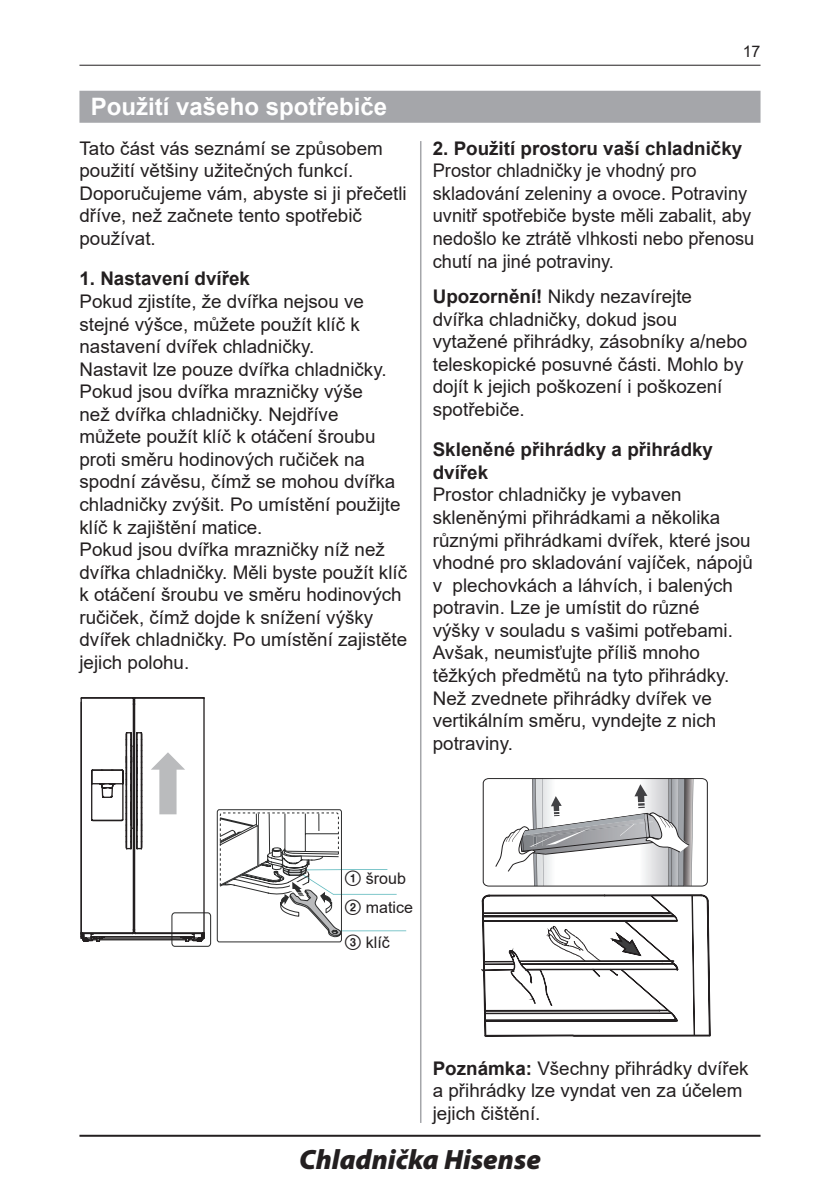
<style>
.page{position:relative;width:840px;height:1191px;background:#fff}
.page>*{position:absolute;margin:0;border:0;box-sizing:border-box;transform-origin:0 0}
.t1{font:italic 900 28px "Myriad Pro";color:#231f20}
.Nadpis{font:700 24px "Arial";color:#fff}
.Základný_9_4{font:18.8px/22.6px "Arial";color:#231f20}
.Základný_9_4-2{font:700 18.8px/22.6px "Arial";color:#231f20}
.Základný{font:16px "Arial";color:#231f20}
.s1{font-weight:700}
.s2{font-family:"Sony Circled Numbers Posi"}
</style>
<div class="page">
<hr style="left:79px;top:65px;width:681px;height:1px;background:#231f20">
<hr style="left:79px;top:1134px;width:681px;height:2px;background:#231f20">
<div style="left:79px;top:91px;width:681px;height:32px;background:#a5a6aa"></div>
<div style="left:171px;top:912px;width:40px;height:34px;border:1px solid #2c2d2d;border-radius:3px"></div>
<svg style="left:80px;top:697px;width:125px;height:245px"></svg>
<div style="left:217px;top:809px;width:124px;height:133px;border:1px solid #2c2d2d;border-radius:2px"></div>
<svg style="left:219px;top:812px;width:187px;height:125px"></svg>
<hr style="left:420px;top:141px;width:1px;height:982px;background:#a5a6aa">
<svg style="left:481px;top:778px;width:230px;height:259px"></svg>
<p class="Nadpis" style="left:91px;top:90px;width:298px">Použití vašeho spotřebiče</p>
<p class="Základný_9_4" style="left:79px;top:137px;width:329px">Tato část vás seznámí se způsobem použití většiny užitečných funkcí.<br>Doporučujeme vám, abyste si ji přečetli dříve, než začnete tento spotřebič používat.</p>
<p class="Základný_9_4-2" style="left:79px;top:268px;width:172px">1. Nastavení dvířek</p>
<p class="Základný_9_4" style="left:79px;top:290px;width:286px">Pokud zjistíte, že dvířka nejsou ve stejné výšce, můžete použít klíč k nastavení dvířek chladničky.</p>
<p class="Základný_9_4" style="left:79px;top:357px;width:308px">Nastavit lze pouze dvířka chladničky.</p>
<p class="Základný_9_4" style="left:79px;top:380px;width:322px">Pokud jsou dvířka mrazničky výše<br>než dvířka chladničky. Nejdříve můžete použít klíč k otáčení šroubu proti směru hodinových ručiček na spodní závěsu, čímž se mohou dvířka chladničky zvýšit. Po umístění použijte klíč k zajištění matice.</p>
<p class="Základný_9_4" style="left:79px;top:538px;width:329px">Pokud jsou dvířka mrazničky níž než dvířka chladničky. Měli byste použít klíč k otáčení šroubu ve směru hodinových ručiček, čímž dojde k snížení výšky dvířek chladničky. Po umístění zajistěte jejich polohu.</p>
<p class="Základný" style="left:742px;top:40px;width:19px">17</p>
<p class="Základný_9_4-2" style="left:432px;top:137px;width:311px">2. Použití prostoru vaší chladničky</p>
<p class="Základný_9_4" style="left:432px;top:159px;width:323px">Prostor chladničky je vhodný pro skladování zeleniny a ovoce. Potraviny uvnitř spotřebiče byste měli zabalit, aby nedošlo ke ztrátě vlhkosti nebo přenosu chutí na jiné potraviny.</p>
<p class="Základný_9_4" style="left:432px;top:285px;width:316px"><span class="s1">Upozornění!</span> Nikdy nezavírejte dvířka chladničky, dokud jsou vytažené přihrádky, zásobníky a/nebo teleskopické posuvné části. Mohlo by dojít k jejich poškození i poškození spotřebiče.</p>
<p class="Základný_9_4-2" style="left:432px;top:438px;width:282px">Skleněné přihrádky a přihrádky dvířek</p>
<p class="Základný_9_4" style="left:432px;top:483px;width:321px">Prostor chladničky je vybaven skleněnými přihrádkami a několika různými přihrádkami dvířek, které jsou vhodné pro skladování vajíček, nápojů v plechovkách a láhvích, i balených potravin. Lze je umístit do různé<br>výšky v souladu s vašimi potřebami.<br>Avšak, neumisťujte příliš mnoho těžkých předmětů na tyto přihrádky.<br>Než zvednete přihrádky dvířek ve vertikálním směru, vyndejte z nich potraviny.</p>
<p class="Základný" style="left:344px;top:867px;width:63px"><span class="s2">1</span> šroub</p>
<p class="Základný" style="left:344px;top:896px;width:70px"><span class="s2">2</span> matice</p>
<p class="Základný" style="left:344px;top:931px;width:47px"><span class="s2">3</span> klíč</p>
<p class="Základný_9_4" style="left:432px;top:1056px;width:317px"><span class="s1">Poznámka:</span> Všechny přihrádky dvířek a přihrádky lze vyndat ven za účelem jejich čištění.</p>
<h1 class="t1" style="left:299px;top:1143px;width:243px">Chladnička Hisense</h1>
</div>
